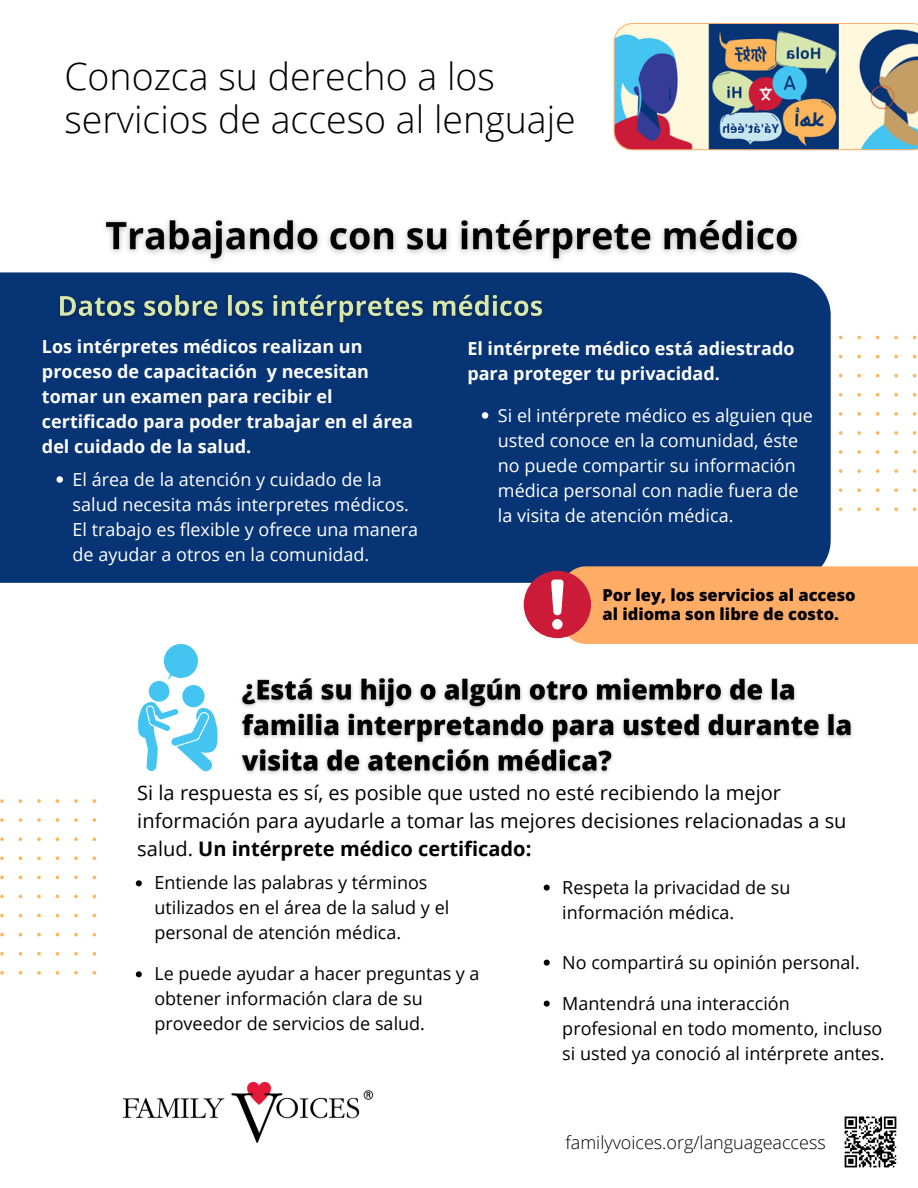
<style>
.page{position:relative;width:918px;height:1188px;background:#fff}
.page>*{position:absolute;margin:0;border:0;box-sizing:border-box;transform-origin:0 0}
.t1{font:300 37.5px/42.8px "Open Sans";color:#000}
.t2{font:20.1px/27.9px "Open Sans";color:#000}
.t3{font:18px/25px "Open Sans";color:#000}
.t4{font:18px/25px "Open Sans";color:#fff}
.t5{font:700 18px/25px "Open Sans";color:#fff}
.t6{font:300 18px "Open Sans";color:#000}
.t7{font:800 16.5px/19.2px "Open Sans";color:#000}
.s1{font-weight:700}
</style>
<div class="page">
<img style="left:124px;top:1082px;width:248px;height:61px">
<div style="left:0;top:272px;width:830px;height:311px;background:#073475"></div>
<svg style="left:614px;top:23px;width:304px;height:127px;background:#939aa1"></svg>
<svg style="left:0;top:799px;width:96px;height:176px"></svg>
<svg style="left:839px;top:336px;width:78px;height:175px"></svg>
<div style="left:524px;top:571px;width:67px;height:67px;background:#cc1b39;border-radius:50%"></div>
<svg style="left:551px;top:566px;width:367px;height:78px;background:#f9a367"></svg>
<div style="left:552px;top:619px;width:11px;height:10px;background:#fff;border-radius:50%"></div>
<svg style="left:138px;top:644px;width:80px;height:127px"></svg>
<svg style="left:56px;top:476px;width:7px;height:7px"></svg>
<img style="left:104px;top:219px;width:696px;height:44px">
<img style="left:54px;top:287px;width:496px;height:43px">
<svg style="left:482px;top:412px;width:6px;height:7px"></svg>
<svg style="left:136px;top:880px;width:6px;height:6px"></svg>
<svg style="left:136px;top:971px;width:6px;height:6px"></svg>
<img style="left:240px;top:677px;width:613px;height:97px">
<svg style="left:544px;top:885px;width:6px;height:6px"></svg>
<svg style="left:544px;top:960px;width:6px;height:6px"></svg>
<svg style="left:544px;top:1001px;width:6px;height:6px"></svg>
<img style="left:844px;top:1116px;width:53px;height:52px">
<h1 class="t1" style="left:64px;top:54px;width:513px">Conozca su derecho a los servicios de acceso al lenguaje</h1>
<p class="t5" style="left:42px;top:333px;width:373px">Los intérpretes médicos realizan un proceso de capacitación y necesitan tomar un examen para recibir el certificado para poder trabajar en el área del cuidado de la salud.</p>
<p class="t4" style="left:73px;top:466px;width:347px">El área de la atención y cuidado de la salud necesita más interpretes médicos.<br>El trabajo es flexible y ofrece una manera de ayudar a otros en la comunidad.</p>
<p class="t5" style="left:467px;top:336px;width:329px">El intérprete médico está adiestrado para proteger tu privacidad.</p>
<p class="t4" style="left:498px;top:402px;width:317px">Si el intérprete médico es alguien que usted conoce en la comunidad, éste no puede compartir su información médica personal con nadie fuera de la visita de atención médica.</p>
<p class="t7" style="left:603px;top:585px;width:255px">Por ley, los servicios al acceso al idioma son libre de costo.</p>
<p class="t2" style="left:137px;top:779px;width:711px">Si la respuesta es sí, es posible que usted no esté recibiendo la mejor información para ayudarle a tomar las mejores decisiones relacionadas a su salud. <span class="s1">Un intérprete médico certificado:</span></p>
<p class="t3" style="left:154px;top:870px;width:296px">Entiende las palabras y términos utilizados en el área de la salud y el personal de atención médica.</p>
<p class="t3" style="left:154px;top:961px;width:327px">Le puede ayudar a hacer preguntas y a obtener información clara de su proveedor de servicios de salud.</p>
<p class="t3" style="left:562px;top:874px;width:230px">Respeta la privacidad de su información médica.</p>
<p class="t3" style="left:562px;top:949px;width:299px">No compartirá su opinión personal.</p>
<p class="t3" style="left:562px;top:990px;width:324px">Mantendrá una interacción profesional en todo momento, incluso si usted ya conoció al intérprete antes.</p>
<p class="t6" style="left:566px;top:1129px;width:262px">familyvoices.org/languageaccess</p>
</div>
